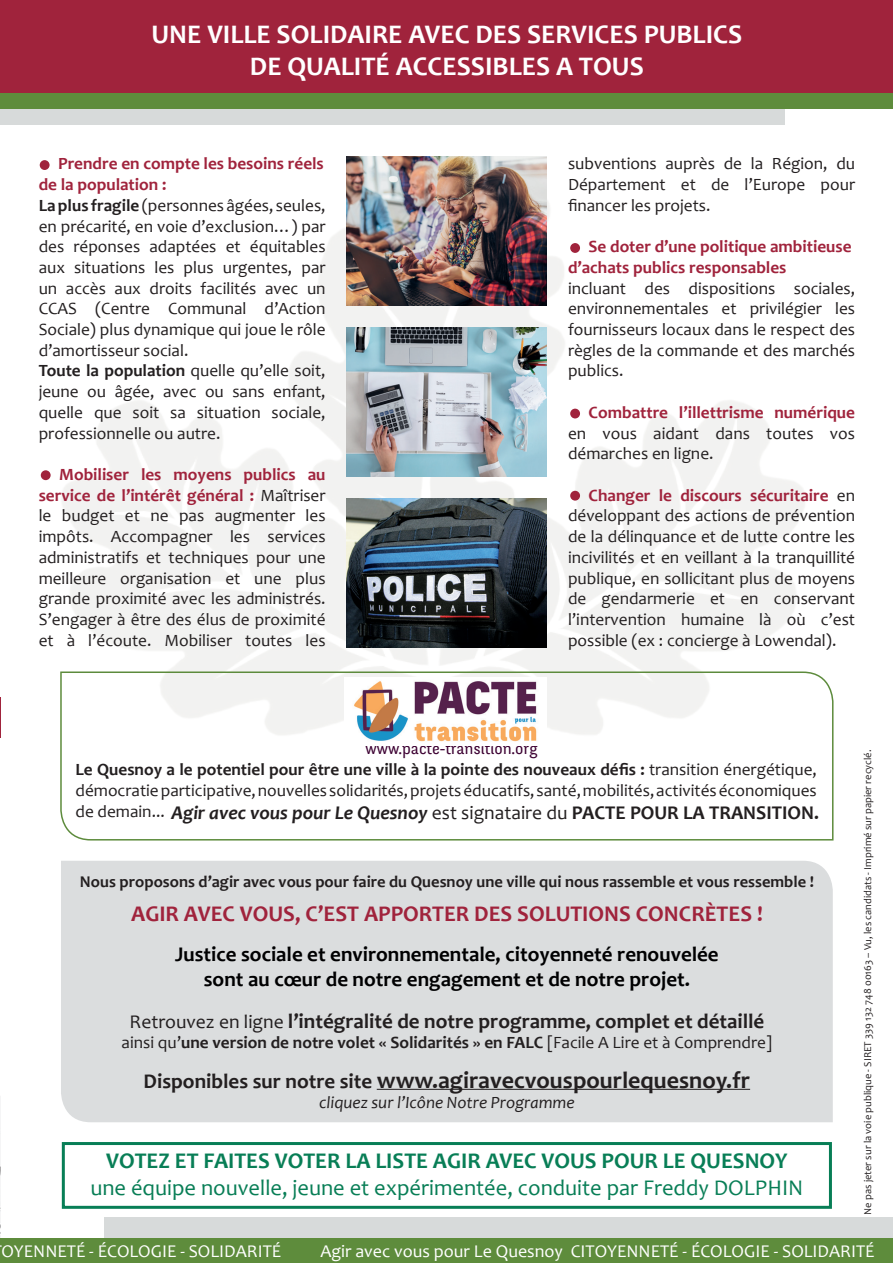
<style>
.page{position:relative;width:893px;height:1263px;background:#fff}
.page>*{position:absolute;margin:0;border:0;box-sizing:border-box;transform-origin:0 0}
.t1{font:700 27px/32.4px "Candara";color:#fff;text-align:center}
.t2{font:700 24px "Candara";color:#231f20}
.t3{font:22.5px/27px "Candara";color:#087e56;text-align:center}
.t4{font:700 22.5px "Candara";color:#a0233c}
.t5{font:700 21px/25.2px "Candara";color:#000001;text-align:center}
.t6{font:700 21px "Candara";color:#231f20}
.t7{font:italic 700 19.5px "Candara";color:#231f20}
.t8{font:18px "Candara";color:#fff}
.t9{font:17.25px/20.7px "Candara";color:#231f20;text-align:justify}
.t10{font:700 17.25px "Candara";color:#231f20}
.t11{font:italic 17.25px "Candara";color:#231f20}
.t12{font:700 16.5px "Candara";color:#231f20}
.t13{font:16.5px "Fengardo Neue";color:#3c0132}
.t14{font:10.5px "Candara";color:#231f20}
.s1{font-weight:700;color:#a0233c}
.s2{font-weight:700}
.s3{font-weight:400;font-style:normal;font-size:17.25px}
.s4{font-weight:400;font-style:normal}
.s5{font-style:normal}
.s6{font-weight:400;font-size:19.5px}
.s7{font-weight:400}
.s8{font-size:21px}
</style>
<div class="page">
<img style="left:0;top:1128px;width:1px;height:106px">
<img style="left:43px;top:156px;width:762px;height:515px">
<div style="left:62px;top:1142px;width:770px;height:67px;border:3px solid #087e56"></div>
<div style="left:61px;top:861px;width:772px;height:261px;background:#dbddde"></div>
<svg style="left:60px;top:671px;width:774px;height:170px"></svg>
<hr style="left:377px;top:1089px;width:373px;height:1px;background:#231f20">
<img style="left:347px;top:157px;width:200px;height:149px">
<img style="left:347px;top:328px;width:200px;height:148px">
<img style="left:347px;top:498px;width:200px;height:149px">
<img style="left:345px;top:678px;width:201px;height:67px">
<div style="left:104px;top:1217px;width:789px;height:22px;background:#d7dada"></div>
<div style="left:0;top:1238px;width:893px;height:25px;background:#5e8c3c"></div>
<div style="left:0;top:102px;width:784px;height:22px;background:#d7dada"></div>
<div style="left:0;top:86px;width:893px;height:23px;background:#5e8c3c"></div>
<div style="left:0;top:0;width:893px;height:93px;background:#a0233c"></div>
<hr style="left:0;top:697px;width:1px;height:40px;background:#a0233c">
<div style="left:40px;top:160px;width:10px;height:10px;background:#a0233c;border-radius:50%"></div>
<div style="left:570px;top:243px;width:10px;height:10px;background:#a0233c;border-radius:50%"></div>
<div style="left:570px;top:409px;width:10px;height:9px;background:#a0233c;border-radius:50%"></div>
<div style="left:570px;top:491px;width:10px;height:10px;background:#a0233c;border-radius:50%"></div>
<div style="left:41px;top:470px;width:10px;height:10px;background:#a0233c;border-radius:50%"></div>
<p class="t1" style="left:152px;top:17px;width:592px">UNE VILLE SOLIDAIRE AVEC DES SERVICES PUBLICS<br>DE QUALITÉ ACCESSIBLES A TOUS</p>
<p class="t9" style="left:39px;top:153px;width:288px;text-align:left;text-indent:19px"><span class="s1">Prendre en compte les besoins réels de la population :<br></span><span class="s2">La plus fragile</span> (personnes âgées, seules, en précarité, en voie d’exclusion…) par des réponses adaptées et équitables aux situations les plus urgentes, par un accès aux droits facilités avec un CCAS (Centre Communal d’Action Sociale) plus dynamique qui joue le rôle d’amortisseur social.<br><span class="s2">Toute la population</span> quelle qu’elle soit, jeune ou âgée, avec ou sans enfant, quelle que soit sa situation sociale, professionnelle ou autre.</p>
<p class="t9" style="left:39px;top:464px;width:288px;text-indent:20px"><span class="s1">Mobiliser les moyens publics au service de l’intérêt général :</span> Maîtriser le budget et ne pas augmenter les impôts. Accompagner les services administratifs et techniques pour une meilleure organisation et une plus grande proximité avec les administrés.<br>S’engager à être des élus de proximité et à l’écoute. Mobiliser toutes les</p>
<p class="t9" style="left:568px;top:153px;width:289px">subventions auprès de la Région, du Département et de l’Europe pour financer les projets.</p>
<p class="t9" style="left:568px;top:236px;width:289px;text-align:left;text-indent:21px"><span class="s1">Se doter d’une politique ambitieuse d’achats publics responsables<br></span>incluant des dispositions sociales, environnementales et privilégier les fournisseurs locaux dans le respect des règles de la commande et des marchés publics.</p>
<p class="t9" style="left:568px;top:402px;width:289px;text-indent:21px"><span class="s1">Combattre l’illettrisme numérique </span>en vous aidant dans toutes vos démarches en ligne.</p>
<p class="t9" style="left:568px;top:485px;width:289px;text-indent:21px"><span class="s1">Changer le discours sécuritaire</span> en développant des actions de prévention de la délinquance et de lutte contre les incivilités et en veillant à la tranquillité publique, en sollicitant plus de moyens de gendarmerie et en conservant l’intervention humaine là où c’est possible (ex : concierge à Lowendal).</p>
<p class="t13" style="left:366px;top:738px;width:174px">www.pacte-transition.org</p>
<p class="t9" style="left:76px;top:759px;width:743px"><span class="s2">Le Quesnoy a le potentiel pour être une ville à la pointe des nouveaux défis :</span> transition énergétique, démocratie participative, nouvelles solidarités, projets éducatifs, santé, mobilités, activités économiques</p>
<p class="t7" style="left:76px;top:801px;width:745px"><span class="s3">de demain...</span> Agir avec vous pour Le Quesnoy <span class="s4">est signataire du</span> <span class="s5">PACTE POUR LA TRANSITION.</span></p>
<p class="t12" style="left:80px;top:871px;width:735px">Nous proposons d’agir avec vous pour faire du Quesnoy une ville qui nous rassemble et vous ressemble !</p>
<p class="t4" style="left:131px;top:899px;width:633px">AGIR AVEC VOUS, C’EST APPORTER DES SOLUTIONS CONCRÈTES !</p>
<p class="t5" style="left:175px;top:941px;width:545px">Justice sociale et environnementale, citoyenneté renouvelée sont au cœur de notre engagement et de notre projet.</p>
<p class="t6" style="left:130px;top:1008px;width:636px"><span class="s6">Retrouvez en ligne</span> l’intégralité de notre programme, complet et détaillé</p>
<p class="t10" style="left:122px;top:1032px;width:652px"><span class="s7">ainsi qu’</span>une version de notre volet « Solidarités » en FALC <span class="s7">[Facile A Lire et à Comprendre]</span></p>
<p class="t2" style="left:144px;top:1065px;width:608px"><span class="s8">Disponibles sur notre site</span> www.agiravecvouspourlequesnoy.fr</p>
<p class="t11" style="left:319px;top:1092px;width:257px">cliquez sur l’Icône Notre Programme</p>
<p class="t3" style="left:90px;top:1147px;width:715px"><span class="s2">VOTEZ ET FAITES VOTER LA LISTE AGIR AVEC VOUS POUR LE QUESNOY </span>une équipe nouvelle, jeune et expérimentée, conduite par Freddy DOLPHIN</p>
<p class="t14" style="left:861px;top:1215px;width:467px;rotate:-90deg">Ne pas jeter sur la voie publique - SIRET 339 132 748 00163 – Vu, les candidats - Imprimé sur papier recyclé.</p>
<p class="t8" style="left:1px;top:1239px;width:281px">OYENNETÉ - ÉCOLOGIE - SOLIDARITÉ</p>
<p class="t8" style="left:320px;top:1239px;width:556px">Agir avec vous pour Le Quesnoy CITOYENNETÉ - ÉCOLOGIE - SOLIDARITÉ</p>
</div>
